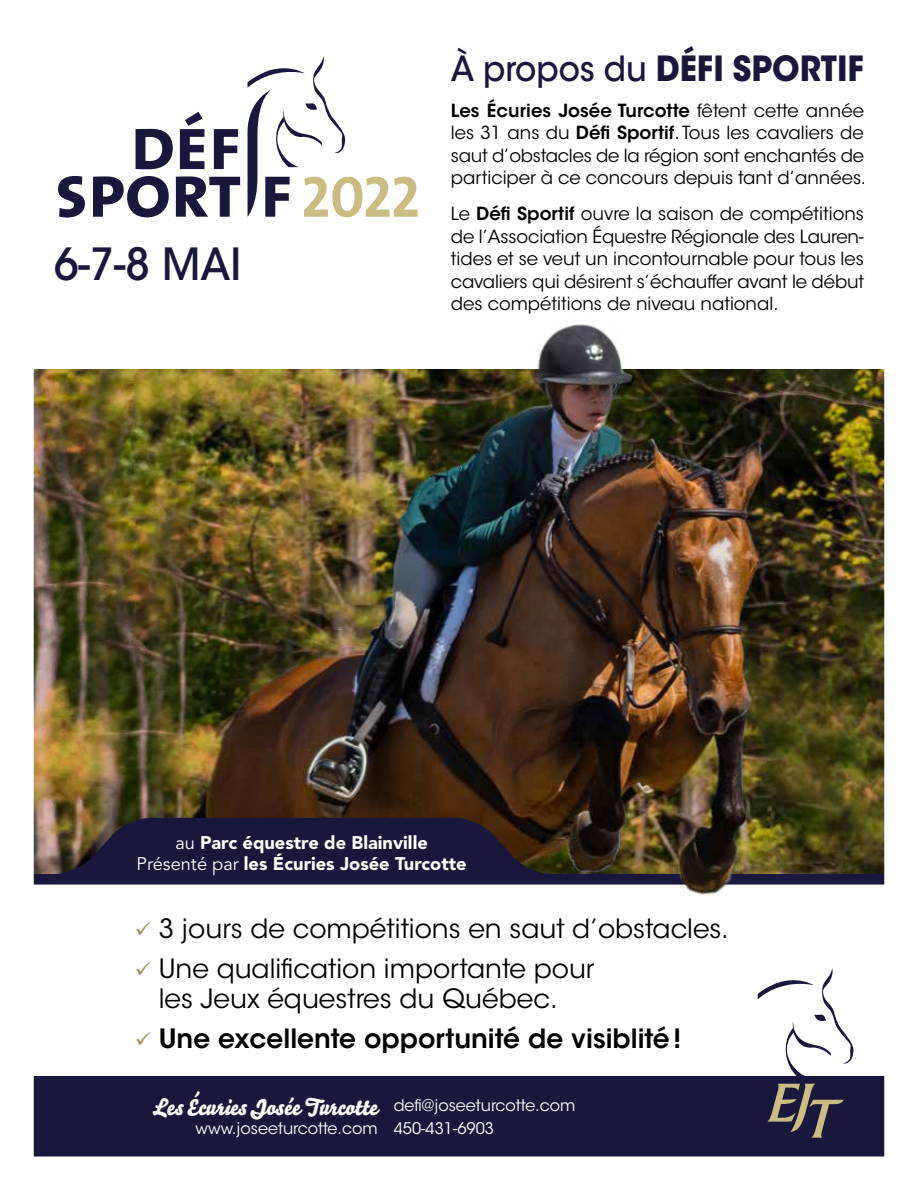
<style>
.page{position:relative;width:918px;height:1188px;background:#fff}
.page>*{position:absolute;margin:0;border:0;box-sizing:border-box;transform-origin:0 0}
.t1{font:500 44.1px "ITC Avant Garde Std";color:#19173b;scale:.94 1}
.t2{font:700 34.5px "ITC Avant Garde Std";color:#19173b;scale:.94 1}
.t3{font:26.4px/40px "ITC Avant Garde Std";color:#000}
.t4{font:600 26.4px "ITC Avant Garde Std";color:#000}
.t5{font:22.5px "Bello Script";color:#fff}
.t6{font:900 18.15px/20.9px "Avenir LT Std";color:#fff;text-align:center}
.t7{font:18px/22.5px "ITC Avant Garde Std";color:#000;text-align:justify}
.t8{font:15.9px/22.5px "ITC Avant Garde Std";color:#fff}
.s1{font-weight:500}
.s2{font-weight:600}
.s3{font-weight:400}
</style>
<div class="page">
<img style="left:33px;top:56px;width:852px;height:1101px">
<svg style="left:137px;top:922px;width:14px;height:14px"></svg>
<svg style="left:137px;top:962px;width:14px;height:14px"></svg>
<svg style="left:137px;top:1032px;width:14px;height:13px"></svg>
<h1 class="t1" style="left:54px;top:236px;width:201px">6-7-8 MAI</h1>
<h2 class="t2" style="left:451px;top:46px;width:441px"><span class="s1">À propos du</span> DÉFI SPORTIF</h2>
<p class="t7" style="left:451px;top:99px;width:417px"><span class="s2">Les Écuries Josée Turcotte</span> fêtent cette année les 31 ans du <span class="s2">Défi Sportif</span>. Tous les cavaliers de saut d’obstacles de la région sont enchantés de participer à ce concours depuis tant d’années.</p>
<p class="t7" style="left:451px;top:203px;width:415px">Le <span class="s2">Défi Sportif</span> ouvre la saison de compétitions de l’Association Équestre Régionale des Lauren&shy;tides et se veut un incontournable pour tous les cavaliers qui désirent s’échauffer avant le début des compétitions de niveau national.</p>
<p class="t6" style="left:137px;top:832px;width:332px"><span class="s3">au</span> Parc équestre de Blainville<br><span class="s3">Présenté par</span> les Écuries Josée Turcotte</p>
<h3 class="t3" style="left:159px;top:909px;width:572px">3 jours de compétitions en saut d’obstacles.<br>Une qualification importante pour</h3>
<h3 class="t3" style="left:159px;top:979px;width:400px">les Jeux équestres du Québec.</h3>
<h3 class="t4" style="left:159px;top:1021px;width:524px">Une excellente opportunité de visiblité!</h3>
<p class="t5" style="left:153px;top:1091px;width:226px">Les Écuries Josée Turcotte</p>
<p class="t8" style="left:196px;top:1117px;width:184px">www.joseeturcotte.com</p>
<p class="t8" style="left:394px;top:1095px;width:183px">defi@joseeturcotte.com<br>450-431-6903</p>
</div>
